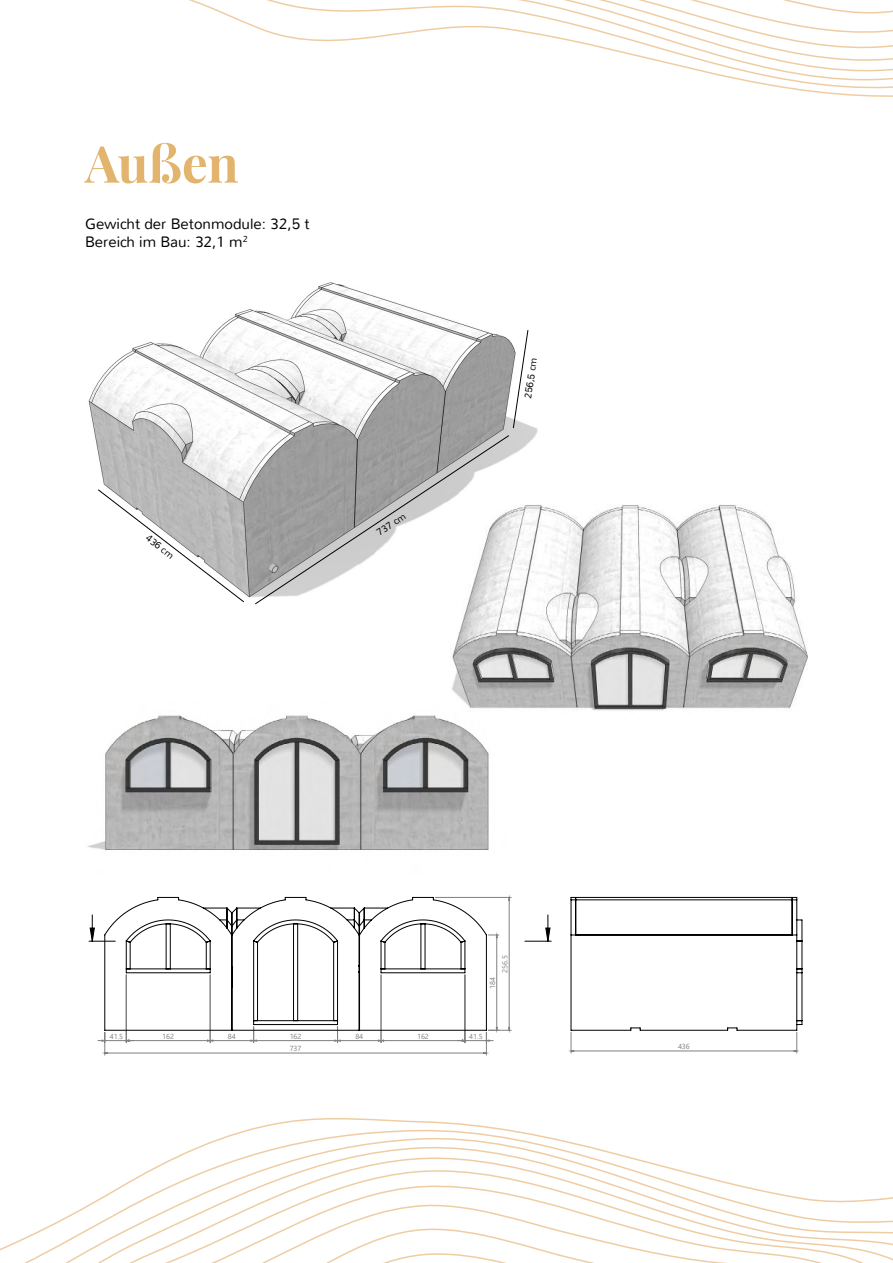
<style>
.page{position:relative;width:893px;height:1263px;background:#fff}
.page>*{position:absolute;margin:0;border:0;box-sizing:border-box;transform-origin:0 0}
.t1{font:700 51px "Playfair Display";letter-spacing:-.005em;color:#e2b46d}
.t2{font:300 15px/18px "Nunito";color:#000}
.t3{font:300 9.75px "Nunito";color:#000}
.t4{font:7.35px "Segoe UI";color:#808080}
</style>
<div class="page">
<svg style="left:0;top:1118px;width:893px;height:145px"></svg>
<svg style="left:189px;top:0;width:704px;height:97px"></svg>
<img style="left:87px;top:715px;width:402px;height:135px">
<hr style="left:85px;top:884px;width:1px;height:204px;background:#c0c0c0">
<hr style="left:85px;top:884px;width:723px;height:1px;background:#c0c0c0">
<hr style="left:866px;top:884px;width:1px;height:204px;background:#c0c0c0">
<hr style="left:85px;top:1262px;width:723px;height:1px;background:#c0c0c0">
<svg style="left:89px;top:895px;width:462px;height:160px"></svg>
<svg style="left:104px;top:897px;width:383px;height:134px"></svg>
<svg style="left:569px;top:897px;width:233px;height:156px"></svg>
<img style="left:88px;top:282px;width:450px;height:316px">
<img style="left:452px;top:504px;width:356px;height:207px">
<svg style="left:97px;top:489px;width:148px;height:114px"></svg>
<svg style="left:254px;top:329px;width:275px;height:276px"></svg>
<h1 class="t1" style="left:85px;top:124px;width:155px">Außen</h1>
<p class="t2" style="left:85px;top:215px;width:226px">Gewicht der Betonmodule: 32,5 t<br>Bereich im Bau: 32,1 m<sup>2</sup></p>
<p class="t3" style="left:151px;top:532px;width:34px;rotate:38deg">436 cm</p>
<p class="t3" style="left:374px;top:528px;width:34px;rotate:-34deg">737 cm</p>
<p class="t3" style="left:522px;top:397px;width:43px;rotate:-81deg">256,5 cm</p>
<p class="t4" style="left:498px;top:972px;width:19px;rotate:-90deg">256.5</p>
<p class="t4" style="left:486px;top:988px;width:13px;rotate:-90deg">184</p>
<p class="t4" style="left:110px;top:1029px;width:15px">41.5</p>
<p class="t4" style="left:162px;top:1029px;width:13px">162</p>
<p class="t4" style="left:417px;top:1029px;width:13px">162</p>
<p class="t4" style="left:469px;top:1029px;width:15px">41.5</p>
<p class="t4" style="left:290px;top:1042px;width:13px">737</p>
<p class="t4" style="left:228px;top:1029px;width:9px">84</p>
<p class="t4" style="left:290px;top:1029px;width:13px">162</p>
<p class="t4" style="left:355px;top:1029px;width:9px">84</p>
<p class="t4" style="left:678px;top:1040px;width:13px">436</p>
</div>
